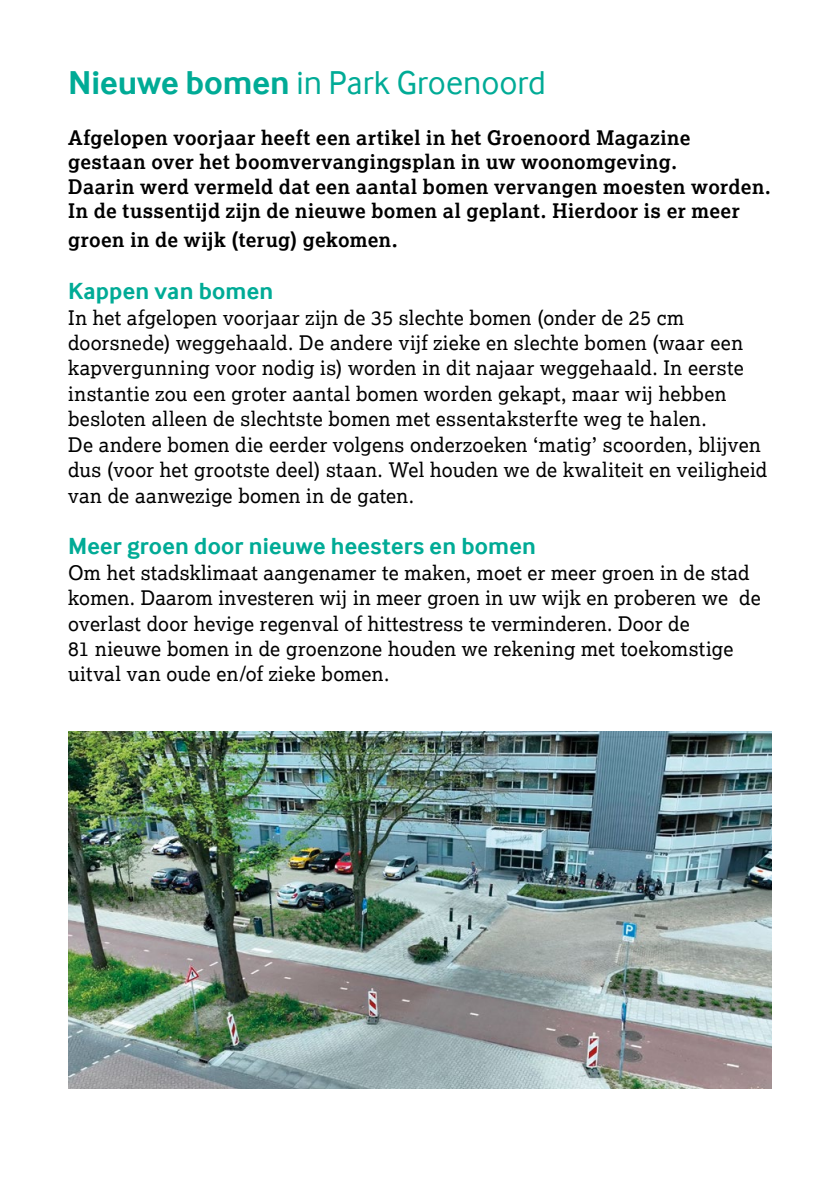
<style>
.page{position:relative;width:840px;height:1191px;background:#fff}
.page>*{position:absolute;margin:0;border:0;box-sizing:border-box;transform-origin:0 0}
.t1{font:34px "Inter Face";color:#00ab96}
.t2{font:700 24px "Inter Face";letter-spacing:.01em;color:#00ab96}
.t3{font:20px/25.4px "Lexia";letter-spacing:.01em;color:#000}
.t4{font:700 20px/24.6px "Lexia";letter-spacing:.02em;color:#000}
.s1{font-weight:700}
.s2{font-family:"Inter Face";font-size:24px}
</style>
<div class="page">
<img style="left:68px;top:731px;width:703px;height:358px">
<p class="t1" style="left:68px;top:63px;width:479px"><span class="s1">Nieuwe bomen</span> in Park Groenoord</p>
<p class="t4" style="left:68px;top:125px;width:704px">Afgelopen voorjaar heeft een artikel in het Groenoord Magazine gestaan over het boomvervangingsplan in uw woonomgeving.<br>Daarin werd vermeld dat een aantal bomen vervangen moesten worden.<br>In de tussentijd zijn de nieuwe bomen al geplant. Hierdoor is er meer</p>
<p class="t4" style="left:68px;top:227px;width:330px">groen in de wijk (terug) gekomen<span class="s2">.</span></p>
<p class="t2" style="left:68px;top:277px;width:207px">Kappen van bomen</p>
<p class="t3" style="left:68px;top:304px;width:700px">In het afgelopen voorjaar zijn de 35 slechte bomen (onder de 25 cm doorsnede) weggehaald. De andere vijf zieke en slechte bomen (waar een kapvergunning voor nodig is) worden in dit najaar weggehaald. In eerste instantie zou een groter aantal bomen worden gekapt, maar wij hebben besloten alleen de slechtste bomen met essentaksterfte weg te halen.<br>De andere bomen die eerder volgens onderzoeken ‘matig’ scoorden, blijven dus (voor het grootste deel) staan. Wel houden we de kwaliteit en veiligheid van de aanwezige bomen in de gaten.</p>
<p class="t2" style="left:68px;top:532px;width:469px">Meer groen door nieuwe heesters en bomen</p>
<p class="t3" style="left:68px;top:559px;width:694px">Om het stadsklimaat aangenamer te maken, moet er meer groen in de stad komen. Daarom investeren wij in meer groen in uw wijk en proberen we de overlast door hevige regenval of hittestress te verminderen. Door de<br>81 nieuwe bomen in de groenzone houden we rekening met toekomstige uitval van oude en/of zieke bomen.</p>
</div>
